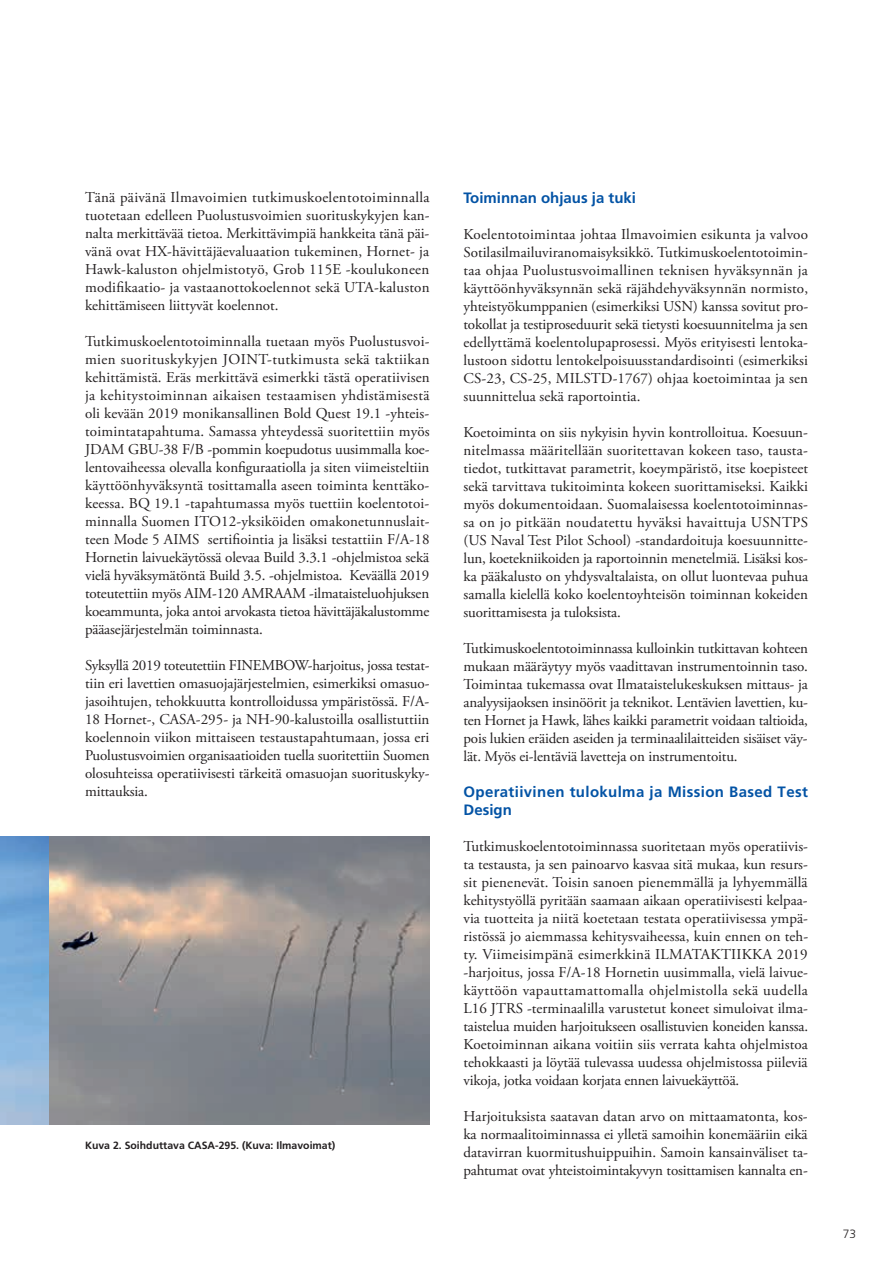
<style>
.page{position:relative;width:893px;height:1263px;background:#fff}
.page>*{position:absolute;margin:0;border:0;box-sizing:border-box;transform-origin:0 0}
.t1{font:15px/18px "Adobe Garamond Pro";letter-spacing:-.01em;color:#231f20;text-align:justify}
.t2{font:700 15px/18px "Frutiger LT Pro";letter-spacing:.025em;color:#0353a5}
.t3{font:700 15px "Frutiger LT Pro";color:#0353a5}
.t4{font:300 12px "Frutiger LT";color:#231f20}
.t5{font:700 10.5px "Frutiger LT";color:#231f20}
</style>
<div class="page">
<img style="left:49px;top:837px;width:381px;height:287px">
<img style="left:0;top:837px;width:49px;height:287px">
<p class="t1" style="left:85px;top:189px;width:346px">Tänä päivänä Ilmavoimien tutkimuskoelentotoiminnalla tuotetaan edelleen Puolustusvoimien suorituskykyjen kan&shy;nalta merkittävää tietoa. Merkittävimpiä hankkeita tänä päi&shy;vänä ovat HX-hävittäjäevaluaation tukeminen, Hornet- ja Hawk-kaluston ohjelmistotyö, Grob 115E -koulukoneen modifikaatio- ja vastaanottokoelennot sekä UTA-kaluston kehittämiseen liittyvät koelennot.</p>
<p class="t1" style="left:85px;top:333px;width:346px">Tutkimuskoelentotoiminnalla tuetaan myös Puolustusvoi&shy;mien suorituskykyjen JOINT-tutkimusta sekä taktiikan kehittämistä. Eräs merkittävä esimerkki tästä operatiivisen ja kehitystoiminnan aikaisen testaamisen yhdistämisestä oli kevään 2019 monikansallinen Bold Quest 19.1 -yhteis&shy;toimintatapahtuma. Samassa yhteydessä suoritettiin myös JDAM GBU-38 F/B -pommin koepudotus uusimmalla koe&shy;lentovaiheessa olevalla konfiguraatiolla ja siten viimeisteltiin käyttöönhyväksyntä tosittamalla aseen toiminta kenttäko&shy;keessa. BQ 19.1 -tapahtumassa myös tuettiin koelentotoi&shy;minnalla Suomen ITO12-yksiköiden omakonetunnuslait&shy;teen Mode 5 AIMS sertifiointia ja lisäksi testattiin F/A-18<br>Hornetin laivuekäytössä olevaa Build 3.3.1 -ohjelmistoa sekä vielä hyväksymätöntä Build 3.5. -ohjelmistoa. Keväällä 2019 toteutettiin myös AIM-120 AMRAAM -ilmataisteluohjuksen koeammunta, joka antoi arvokasta tietoa hävittäjäkalustomme pääasejärjestelmän toiminnasta.</p>
<p class="t1" style="left:85px;top:657px;width:346px">Syksyllä 2019 toteutettiin FINEMBOW-harjoitus, jossa testat&shy;tiin eri lavettien omasuojajärjestelmien, esimerkiksi omasuo&shy;jasoihtujen, tehokkuutta kontrolloidussa ympäristössä. F/A-18 Hornet-, CASA-295- ja NH-90-kalustoilla osallistuttiin koelennoin viikon mittaiseen testaustapahtumaan, jossa eri Puolustusvoimien organisaatioiden tuella suoritettiin Suomen olosuhteissa operatiivisesti tärkeitä omasuojan suorituskyky&shy;mittauksia.</p>
<p class="t5" style="left:85px;top:1139px;width:252px">Kuva 2. Soihduttava CASA-295. (Kuva: Ilmavoimat)</p>
<p class="t3" style="left:463px;top:189px;width:174px">Toiminnan ohjaus ja tuki</p>
<p class="t1" style="left:463px;top:225px;width:346px">Koelentotoimintaa johtaa Ilmavoimien esikunta ja valvoo Sotilasilmailuviranomaisyksikkö. Tutkimuskoelentotoimin&shy;taa ohjaa Puolustusvoimallinen teknisen hyväksynnän ja käyttöönhyväksynnän sekä räjähdehyväksynnän normisto, yhteistyökumppanien (esimerkiksi USN) kanssa sovitut pro&shy;tokollat ja testiproseduurit sekä tietysti koesuunnitelma ja sen edellyttämä koelentolupaprosessi. Myös erityisesti lentoka&shy;lustoon sidottu lentokelpoisuusstandardisointi (esimerkiksi CS-23, CS-25, MILSTD-1767) ohjaa koetoimintaa ja sen suunnittelua sekä raportointia.</p>
<p class="t1" style="left:463px;top:423px;width:346px">Koetoiminta on siis nykyisin hyvin kontrolloitua. Koesuun&shy;nitelmassa määritellään suoritettavan kokeen taso, tausta&shy;tiedot, tutkittavat parametrit, koeympäristö, itse koepisteet sekä tarvittava tukitoiminta kokeen suorittamiseksi. Kaikki myös dokumentoidaan. Suomalaisessa koelentotoiminnas&shy;sa on jo pitkään noudatettu hyväksi havaittuja USNTPS (US Naval Test Pilot School) -standardoituja koesuunnitte&shy;lun, koetekniikoiden ja raportoinnin menetelmiä. Lisäksi kos&shy;ka pääkalusto on yhdysvaltalaista, on ollut luontevaa puhua samalla kielellä koko koelentoyhteisön toiminnan kokeiden suorittamisesta ja tuloksista.</p>
<p class="t1" style="left:463px;top:639px;width:346px">Tutkimuskoelentotoiminnassa kulloinkin tutkittavan kohteen mukaan määräytyy myös vaadittavan instrumentoinnin taso.<br>Toimintaa tukemassa ovat Ilmataistelukeskuksen mittaus- ja analyysijaoksen insinöörit ja teknikot. Lentävien lavettien, ku&shy;ten Hornet ja Hawk, lähes kaikki parametrit voidaan taltioida, pois lukien eräiden aseiden ja terminaalilaitteiden sisäiset väy&shy;lät. Myös ei-lentäviä lavetteja on instrumentoitu.</p>
<p class="t2" style="left:463px;top:782px;width:346px">Operatiivinen tulokulma ja Mission Based Test<br>Design</p>
<p class="t1" style="left:463px;top:837px;width:346px">Tutkimuskoelentotoiminnassa suoritetaan myös operatiivis&shy;ta testausta, ja sen painoarvo kasvaa sitä mukaa, kun resurs&shy;sit pienenevät. Toisin sanoen pienemmällä ja lyhyemmällä kehitystyöllä pyritään saamaan aikaan operatiivisesti kelpaa&shy;via tuotteita ja niitä koetetaan testata operatiivisessa ympä&shy;ristössä jo aiemmassa kehitysvaiheessa, kuin ennen on teh&shy;ty. Viimeisimpänä esimerkkinä ILMATAKTIIKKA 2019 -harjoitus, jossa F/A-18 Hornetin uusimmalla, vielä laivue&shy;käyttöön vapauttamattomalla ohjelmistolla sekä uudella L16 JTRS -terminaalilla varustetut koneet simuloivat ilma&shy;taistelua muiden harjoitukseen osallistuvien koneiden kanssa.<br>Koetoiminnan aikana voitiin siis verrata kahta ohjelmistoa tehokkaasti ja löytää tulevassa uudessa ohjelmistossa piileviä vikoja, jotka voidaan korjata ennen laivuekäyttöä.</p>
<p class="t1" style="left:463px;top:1107px;width:346px">Harjoituksista saatavan datan arvo on mittaamatonta, kos&shy;ka normaalitoiminnassa ei ylletä samoihin konemääriin eikä datavirran kuormitushuippuihin. Samoin kansainväliset ta&shy;pahtumat ovat yhteistoimintakyvyn tosittamisen kannalta en-</p>
<p class="t4" style="left:843px;top:1227px;width:15px">73</p>
</div>
